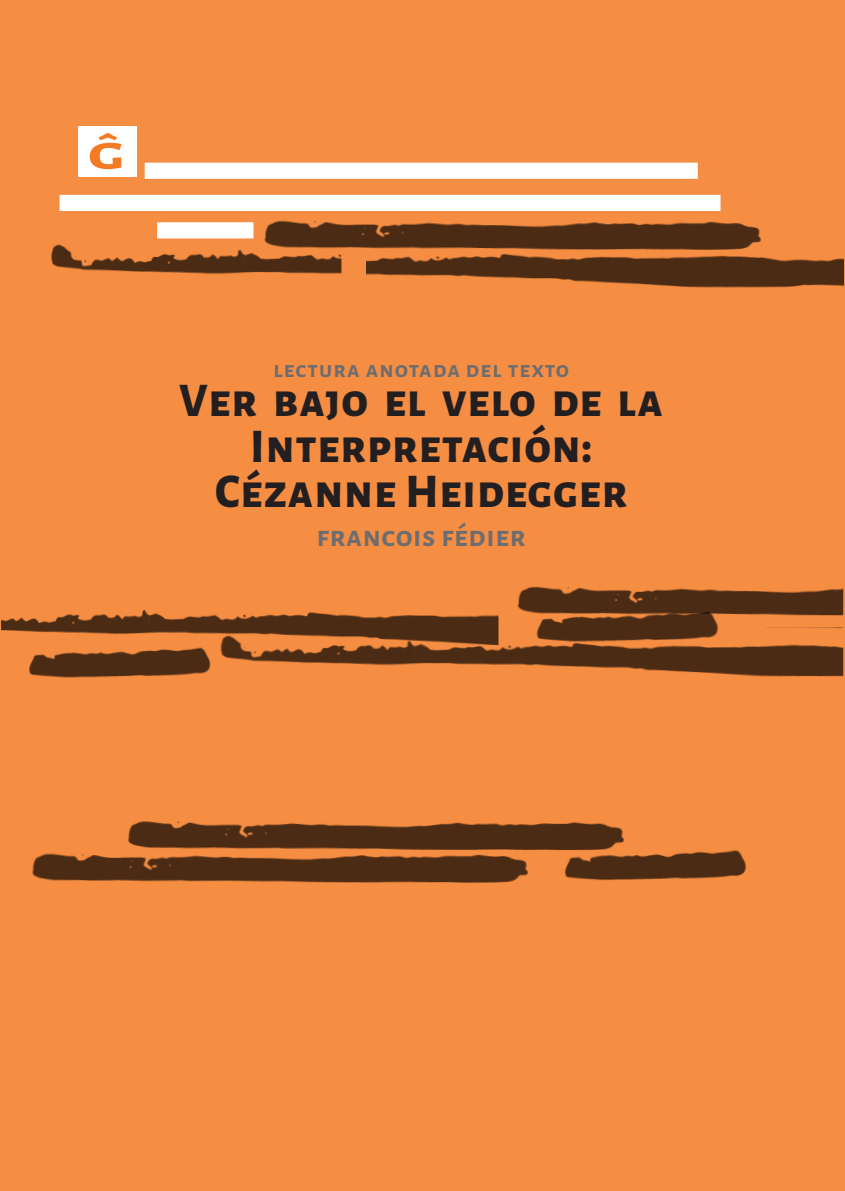
<style>
.page{position:relative;width:845px;height:1191px;background:#f58d42}
.page>*{position:absolute;margin:0;border:0;box-sizing:border-box;transform-origin:0 0}
.Relaciones{font:800 47.6px/45.4px "Alegreya Sans";letter-spacing:.02em;color:#231f20;text-align:center}
.Relaciones-2{font:800 39.6px "Alegreya Sans";color:#f47a23;scale:1.5 1}
.Relaciones-3{font:700 30.2px "Alegreya Sans";color:#6c6d70}
.Relaciones-4{font:700 23.8px "Alegreya Sans";color:#6c6d70}
</style>
<div class="page">
<div style="left:157px;top:222px;width:96px;height:16px;background:#fff"></div>
<div style="left:60px;top:195px;width:660px;height:16px;background:#fff"></div>
<div style="left:145px;top:163px;width:553px;height:16px;background:#fff"></div>
<div style="left:78px;top:126px;width:58px;height:51px;background:#fff"></div>
<img style="left:236px;top:220px;width:526px;height:30px">
<img style="left:531px;top:586px;width:312px;height:29px">
<img style="left:32px;top:853px;width:455px;height:29px">
<img style="left:29px;top:649px;width:156px;height:29px">
<img style="left:498px;top:587px;width:222px;height:40px">
<img style="left:487px;top:850px;width:260px;height:32px">
<img style="left:127px;top:821px;width:497px;height:29px">
<img style="left:185px;top:627px;width:658px;height:50px">
<img style="left:1px;top:610px;width:497px;height:39px">
<img style="left:51px;top:236px;width:290px;height:39px">
<img style="left:367px;top:254px;width:476px;height:34px">
<p class="Relaciones-2" style="left:88px;top:126px;width:25px">Ĝ</p>
<p class="Relaciones-4" style="left:273px;top:352px;width:297px">Lectura anotada del texto</p>
<p class="Relaciones" style="left:179px;top:375px;width:485px">Ver bajo el velo de la<br>Interpretación:</p>
<p class="Relaciones" style="left:215px;top:465px;width:414px">Cézanne Heidegger</p>
<p class="Relaciones-3" style="left:317px;top:514px;width:210px">Francois Fédier</p>
</div>
